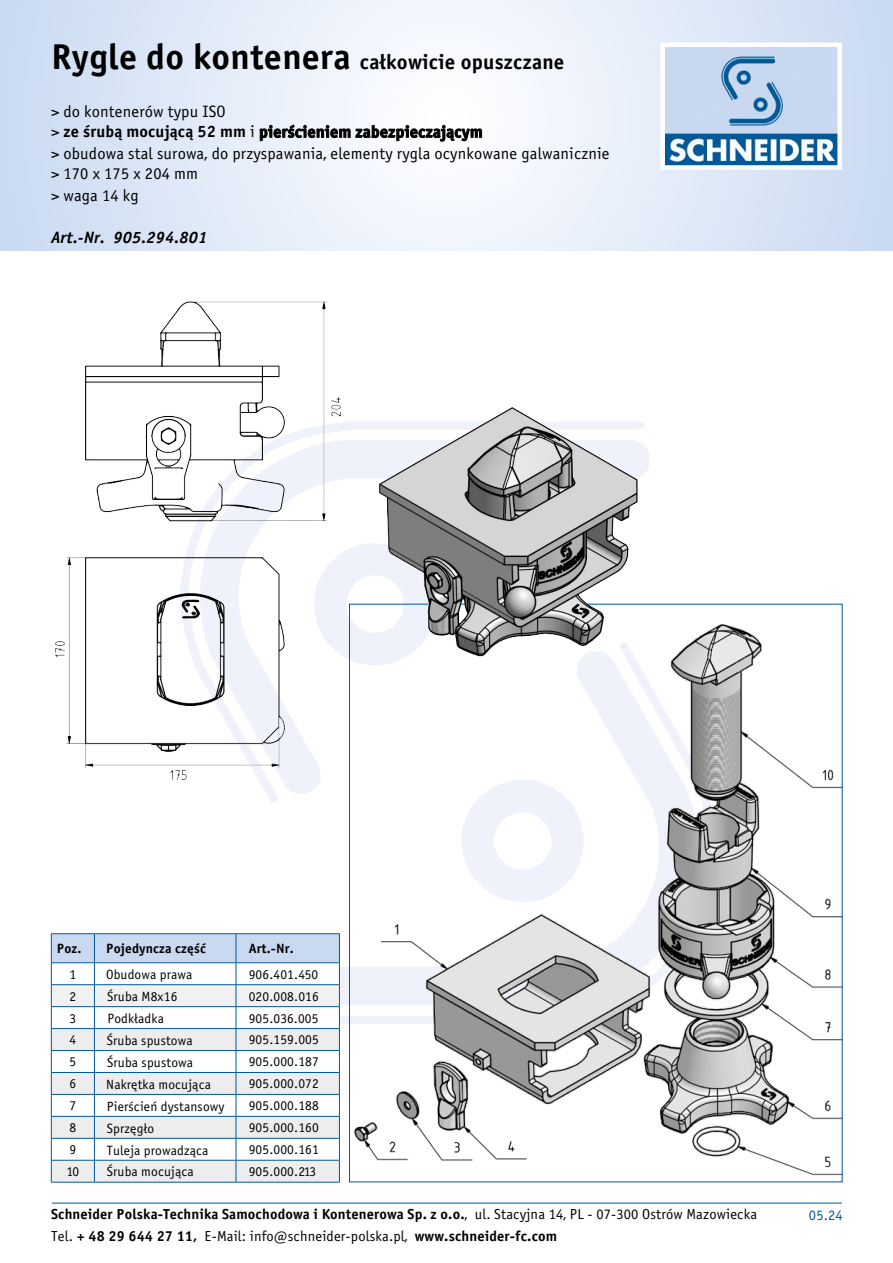
<style>
.page{position:relative;width:893px;height:1263px;background:#fff}
.page>*{position:absolute;margin:0;border:0;box-sizing:border-box;transform-origin:0 0}
.t1{font:21px "Officina Sans Bold ITC";letter-spacing:.01em;color:#000}
.t2{font:16.5px/21px "Officina Sans Book ITC";letter-spacing:.01em;color:#000}
.t3{font:16.5px "Officina Sans Bold ITC";letter-spacing:.01em;color:#000}
.t4{font:italic 16.5px "Officina Sans Bold ITC";letter-spacing:.01em;color:#000}
.t5{font:14.55px "Officina Sans Bold ITC";letter-spacing:.01em;color:#000}
.t6{font:14.55px "Officina Sans Book ITC";letter-spacing:.01em;color:#000}
.t7{font:14.55px "Officina Sans Book ITC";color:#005a9a}
.t8{font:13.5px "Officina Sans Book ITC";letter-spacing:.01em;color:#000}
.t9{font:13.5px "Officina Sans Bold ITC";letter-spacing:.01em;color:#000}
.s1{font-size:36px}
.s2{font-family:"Officina Sans Book ITC"}
.s3{font-family:"Officina Sans Bold ITC"}
</style>
<div class="page">
<svg style="left:0;top:0;width:893px;height:251px"></svg>
<img style="left:665px;top:48px;width:172px;height:117px">
<div style="left:660px;top:43px;width:182px;height:127px;border:4px solid #fff"></div>
<hr style="left:52px;top:1203px;width:790px;height:1px;background:#005a9a">
<img style="left:351px;top:624px;width:489px;height:552px">
<hr style="left:51px;top:933px;width:43px;height:1px;background:#005a9a">
<hr style="left:51px;top:1182px;width:43px;height:1px;background:#005a9a">
<hr style="left:94px;top:933px;width:142px;height:1px;background:#005a9a">
<hr style="left:94px;top:1182px;width:142px;height:1px;background:#005a9a">
<hr style="left:236px;top:933px;width:104px;height:1px;background:#005a9a">
<svg style="left:51px;top:934px;width:289px;height:248px"></svg>
<hr style="left:236px;top:1182px;width:104px;height:1px;background:#005a9a">
<img style="left:55px;top:301px;width:641px;height:484px">
<h1 class="t1" style="left:51px;top:49px;width:515px"><span class="s1">Rygle do kontenera</span> całkowicie opuszczane</h1>
<p class="t2" style="left:51px;top:101px;width:176px">&gt; do kontenerów typu ISO</p>
<p class="t3" style="left:51px;top:122px;width:433px"><span class="s2">&gt;</span> ze śrubą mocującą 52 mm <span class="s2">i</span> pierścieniem zabezpieczającym</p>
<p class="t2" style="left:51px;top:143px;width:560px">&gt; obudowa stal surowa, do przyspawania, elementy rygla ocynkowane galwanicznie &gt; 170 x 175 x 204 mm<br>&gt; waga 14 kg</p>
<p class="t4" style="left:51px;top:227px;width:158px">Art.-Nr. 905.294.801</p>
<p class="t9" style="left:57px;top:940px;width:26px">Poz.</p>
<p class="t9" style="left:106px;top:940px;width:101px">Pojedyncza część</p>
<p class="t9" style="left:249px;top:940px;width:46px">Art.-Nr.</p>
<p class="t8" style="left:69px;top:966px;width:8px">1</p>
<p class="t8" style="left:106px;top:967px;width:88px">Obudowa prawa</p>
<p class="t8" style="left:249px;top:966px;width:71px">906.401.450</p>
<p class="t8" style="left:69px;top:988px;width:8px">2</p>
<p class="t8" style="left:107px;top:989px;width:72px">Śruba M8x16</p>
<p class="t8" style="left:249px;top:988px;width:72px">020.008.016</p>
<p class="t8" style="left:69px;top:1010px;width:8px">3</p>
<p class="t8" style="left:107px;top:1011px;width:58px">Podkładka</p>
<p class="t8" style="left:249px;top:1010px;width:71px">905.036.005</p>
<p class="t8" style="left:69px;top:1032px;width:8px">4</p>
<p class="t8" style="left:107px;top:1033px;width:87px">Śruba spustowa</p>
<p class="t8" style="left:249px;top:1032px;width:72px">905.159.005</p>
<p class="t8" style="left:69px;top:1054px;width:8px">5</p>
<p class="t8" style="left:107px;top:1054px;width:87px">Śruba spustowa</p>
<p class="t8" style="left:249px;top:1054px;width:72px">905.000.187</p>
<p class="t8" style="left:69px;top:1076px;width:8px">6</p>
<p class="t8" style="left:106px;top:1076px;width:106px">Nakrętka mocująca</p>
<p class="t8" style="left:249px;top:1076px;width:72px">905.000.072</p>
<p class="t8" style="left:69px;top:1098px;width:8px">7</p>
<p class="t8" style="left:107px;top:1099px;width:119px">Pierścień dystansowy</p>
<p class="t8" style="left:249px;top:1098px;width:72px">905.000.188</p>
<p class="t8" style="left:69px;top:1120px;width:8px">8</p>
<p class="t8" style="left:107px;top:1121px;width:49px">Sprzęgło</p>
<p class="t8" style="left:249px;top:1120px;width:72px">905.000.160</p>
<p class="t8" style="left:69px;top:1142px;width:8px">9</p>
<p class="t8" style="left:107px;top:1143px;width:103px">Tuleja prowadząca</p>
<p class="t8" style="left:249px;top:1142px;width:72px">905.000.161</p>
<p class="t8" style="left:67px;top:1164px;width:14px">10</p>
<p class="t8" style="left:107px;top:1164px;width:88px">Śruba mocująca</p>
<p class="t8" style="left:249px;top:1164px;width:69px">905.000.213</p>
<p class="t5" style="left:51px;top:1205px;width:708px">Schneider Polska-Technika Samochodowa i Kontenerowa Sp. z o.o.<span class="s2">, ul. Stacyjna 14, PL - 07-300 Ostrów Mazowiecka</span></p>
<p class="t7" style="left:809px;top:1206px;width:35px">05.24</p>
<p class="t6" style="left:51px;top:1227px;width:508px">Tel. <span class="s3">+ 48 29 644 27 11,</span> E-Mail: info@schneider-polska.pl, <span class="s3">www.schneider-fc.com</span></p>
</div>
